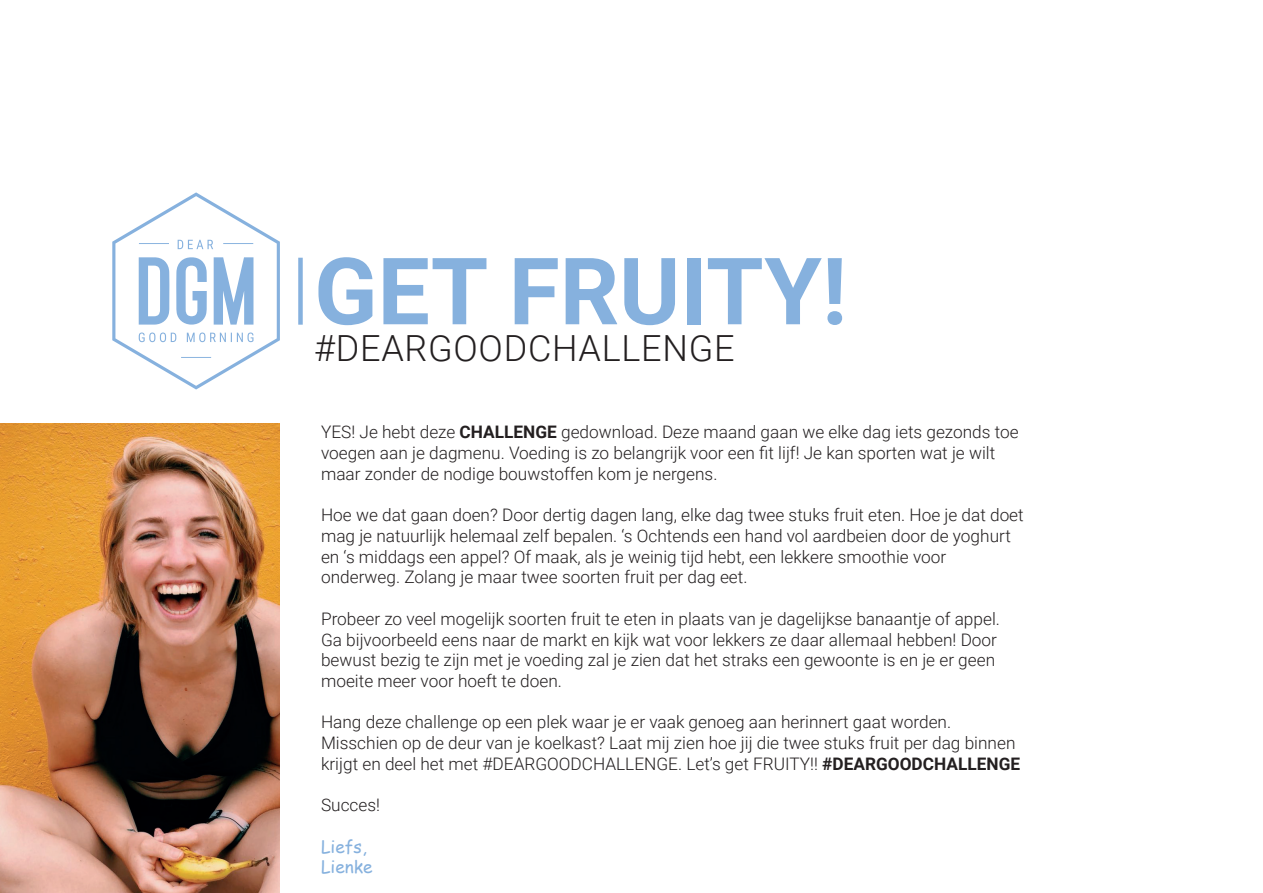
<style>
.page{position:relative;width:1263px;height:893px;background:#fff}
.page>*{position:absolute;margin:0;border:0;box-sizing:border-box;transform-origin:0 0}
.t1{font:700 93px "Roboto";color:#86b1de}
.t2{font:300 36px "Roboto";letter-spacing:.02em;color:#231f20}
.t3{font:300 17.25px/20.7px "Roboto";color:#231f20}
.t4{font:17.25px/20.7px "Comic Sans MS";color:#86b1de}
.s1{font-weight:700}
</style>
<div class="page">
<div style="left:298px;top:258px;width:5px;height:67px;background:#86b1de"></div>
<img style="left:0;top:423px;width:280px;height:470px">
<svg style="left:112px;top:192px;width:168px;height:197px"></svg>
<h1 class="t1" style="left:314px;top:226px;width:534px">GET FRUITY!</h1>
<h2 class="t2" style="left:314px;top:323px;width:422px">#DEARGOODCHALLENGE</h2>
<p class="t3" style="left:321px;top:421px;width:699px">YES! Je hebt deze <span class="s1">CHALLENGE</span> gedownload. Deze maand gaan we elke dag iets gezonds toe voegen aan je dagmenu. Voeding is zo belangrijk voor een fit lijf! Je kan sporten wat je wilt maar zonder de nodige bouwstoffen kom je nergens.</p>
<p class="t3" style="left:321px;top:504px;width:704px">Hoe we dat gaan doen? Door dertig dagen lang, elke dag twee stuks fruit eten. Hoe je dat doet mag je natuurlijk helemaal zelf bepalen. ‘s Ochtends een hand vol aardbeien door de yoghurt en ‘s middags een appel? Of maak, als je weinig tijd hebt, een lekkere smoothie voor onderweg. Zolang je maar twee soorten fruit per dag eet.</p>
<p class="t3" style="left:321px;top:608px;width:680px">Probeer zo veel mogelijk soorten fruit te eten in plaats van je dagelijkse banaantje of appel.<br>Ga bijvoorbeeld eens naar de markt en kijk wat voor lekkers ze daar allemaal hebben! Door bewust bezig te zijn met je voeding zal je zien dat het straks een gewoonte is en je er geen moeite meer voor hoeft te doen.</p>
<p class="t3" style="left:321px;top:711px;width:700px">Hang deze challenge op een plek waar je er vaak genoeg aan herinnert gaat worden.<br>Misschien op de deur van je koelkast? Laat mij zien hoe jij die twee stuks fruit per dag binnen krijgt en deel het met #DEARGOODCHALLENGE. Let’s get FRUITY!! <span class="s1">#DEARGOODCHALLENGE</span></p>
<p class="t3" style="left:321px;top:794px;width:60px">Succes!</p>
<p class="t4" style="left:321px;top:835px;width:53px">Liefs,<br>Lienke</p>
</div>
